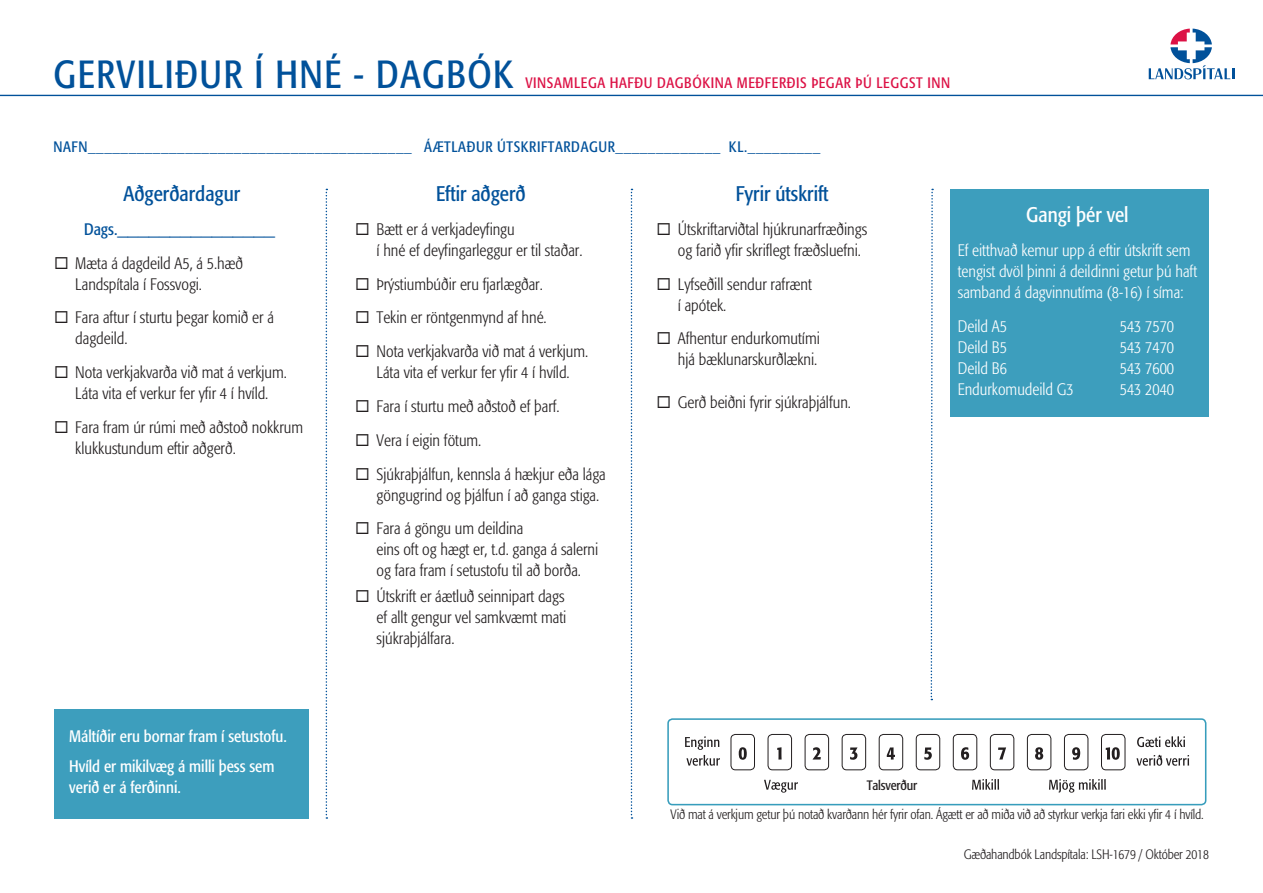
<style>
.page{position:relative;width:1263px;height:893px;background:#fff}
.page>*{position:absolute;margin:0;border:0;box-sizing:border-box;transform-origin:0 0}
.Fyrirsagnir_Bold{font:condensed 38.85px "Formata";letter-spacing:.04em;color:#01519a}
.fyrirsögn{font:condensed 21px "Formata";color:#01519a}
.fyrirsögn-2{font:condensed 21px "Formata";color:#fff}
.t1{font:300 condensed 16.5px/21px "Formata";color:#231f20}
.meginmál_formata_lig{font:300 condensed 16.5px/21px "Formata";color:#fff}
.meginmál_formata_lig-2{font:condensed 16.5px/21px "Formata";color:#fff}
.Fyrirsagnir_Bold-2{font:condensed 15px "Formata";letter-spacing:.04em;color:#01519a}
.Fyrirsagnir_Bold-3{font:condensed 15px "Formata";letter-spacing:.04em;color:#dc1145}
.meginmál_formata_lig-3{font:300 condensed 13.5px "Formata";letter-spacing:-.01em;color:#231f20}
.meginmál_formata_lig-4{font:condensed 13.5px "Formata";letter-spacing:-.01em;color:#231f20}
.s1{font-size:16.5px}
</style>
<div class="page">
<div style="left:950px;top:189px;width:259px;height:228px;background:#3d9ebd"></div>
<svg style="left:1149px;top:29px;width:85px;height:50px"></svg>
<svg style="left:0;top:95px;width:1263px;height:1px"></svg>
<svg style="left:326px;top:189px;width:1px;height:630px"></svg>
<svg style="left:631px;top:189px;width:1px;height:630px"></svg>
<svg style="left:930px;top:189px;width:3px;height:511px"></svg>
<div style="left:667px;top:718px;width:539px;height:87px;border:2px solid #379dbc;border-radius:4px"></div>
<svg style="left:739px;top:747px;width:8px;height:13px"></svg>
<svg style="left:777px;top:747px;width:4px;height:13px"></svg>
<svg style="left:813px;top:747px;width:8px;height:12px"></svg>
<svg style="left:850px;top:747px;width:7px;height:13px"></svg>
<svg style="left:887px;top:747px;width:8px;height:13px"></svg>
<svg style="left:924px;top:747px;width:8px;height:13px"></svg>
<svg style="left:961px;top:747px;width:8px;height:13px"></svg>
<svg style="left:998px;top:747px;width:8px;height:13px"></svg>
<svg style="left:1035px;top:747px;width:8px;height:13px"></svg>
<svg style="left:1072px;top:747px;width:8px;height:13px"></svg>
<svg style="left:1106px;top:747px;width:14px;height:13px"></svg>
<div style="left:731px;top:734px;width:24px;height:36px;border:1px solid #231f20;border-radius:4px"></div>
<div style="left:768px;top:734px;width:24px;height:36px;border:1px solid #231f20;border-radius:4px"></div>
<div style="left:805px;top:734px;width:24px;height:36px;border:1px solid #231f20;border-radius:4px"></div>
<div style="left:842px;top:734px;width:24px;height:36px;border:1px solid #231f20;border-radius:4px"></div>
<div style="left:879px;top:734px;width:24px;height:36px;border:1px solid #231f20;border-radius:4px"></div>
<div style="left:916px;top:734px;width:24px;height:36px;border:1px solid #231f20;border-radius:4px"></div>
<div style="left:953px;top:734px;width:24px;height:36px;border:1px solid #231f20;border-radius:4px"></div>
<div style="left:990px;top:734px;width:24px;height:36px;border:1px solid #231f20;border-radius:4px"></div>
<div style="left:1027px;top:734px;width:24px;height:36px;border:1px solid #231f20;border-radius:4px"></div>
<div style="left:1064px;top:734px;width:24px;height:36px;border:1px solid #231f20;border-radius:4px"></div>
<div style="left:1101px;top:734px;width:24px;height:36px;border:1px solid #231f20;border-radius:4px"></div>
<svg style="left:685px;top:736px;width:35px;height:30px"></svg>
<svg style="left:1136px;top:755px;width:53px;height:11px"></svg>
<svg style="left:1137px;top:736px;width:48px;height:11px"></svg>
<svg style="left:764px;top:780px;width:34px;height:13px"></svg>
<svg style="left:972px;top:779px;width:27px;height:11px"></svg>
<svg style="left:1049px;top:779px;width:57px;height:14px"></svg>
<div style="left:54px;top:709px;width:254px;height:110px;background:#3d9ebd"></div>
<p class="Fyrirsagnir_Bold" style="left:54px;top:52px;width:461px">GERVILIÐUR Í HNÉ - DAGBÓK</p>
<p class="Fyrirsagnir_Bold-3" style="left:525px;top:74px;width:426px">VINSAMLEGA HAFÐU DAGBÓKINA MEÐFERÐIS ÞEGAR ÞÚ LEGGST INN</p>
<p class="Fyrirsagnir_Bold-2" style="left:54px;top:138px;width:768px">NAFN________________________________________ ÁÆTLAÐUR ÚTSKRIFTARDAGUR_____________ KL._________</p>
<p class="fyrirsögn" style="left:124px;top:181px;width:118px">Aðgerðardagur</p>
<p class="fyrirsögn" style="left:84px;top:215px;width:192px"><span class="s1">Dags.</span>_______________</p>
<p class="t1" style="left:75px;top:253px;width:169px">Mæta á dagdeild A5, á 5.hæð<br>Landspítala í Fossvogi.</p>
<p class="t1" style="left:75px;top:307px;width:200px">Fara aftur í sturtu þegar komið er á dagdeild.</p>
<p class="t1" style="left:75px;top:362px;width:213px">Nota verkjakvarða við mat á verkjum.<br>Láta vita ef verkur fer yfir 4 í hvíld.</p>
<p class="t1" style="left:75px;top:417px;width:229px">Fara fram úr rúmi með aðstoð nokkrum klukkustundum eftir aðgerð.</p>
<p class="meginmál_formata_lig-2" style="left:69px;top:726px;width:219px">Máltíðir eru bornar fram í setustofu.</p>
<p class="meginmál_formata_lig-2" style="left:69px;top:756px;width:207px">Hvíld er mikilvæg á milli þess sem verið er á ferðinni.</p>
<p class="fyrirsögn" style="left:436px;top:181px;width:91px">Eftir aðgerð</p>
<p class="t1" style="left:377px;top:219px;width:207px">Bætt er á verkjadeyfingu<br>í hné ef deyfingarleggur er til staðar.</p>
<p class="t1" style="left:377px;top:274px;width:168px">Þrýstiumbúðir eru fjarlægðar.</p>
<p class="t1" style="left:377px;top:307px;width:172px">Tekin er röntgenmynd af hné.</p>
<p class="t1" style="left:377px;top:341px;width:213px">Nota verkjakvarða við mat á verkjum.<br>Láta vita ef verkur fer yfir 4 í hvíld.</p>
<p class="t1" style="left:377px;top:396px;width:185px">Fara í sturtu með aðstoð ef þarf.</p>
<p class="t1" style="left:377px;top:430px;width:106px">Vera í eigin fötum.</p>
<p class="t1" style="left:377px;top:463px;width:231px">Sjúkraþjálfun, kennsla á hækjur eða lága göngugrind og þjálfun í að ganga stiga.</p>
<p class="t1" style="left:377px;top:518px;width:223px">Fara á göngu um deildina<br>eins oft og hægt er, t.d. ganga á salerni og fara fram í setustofu til að borða.</p>
<p class="t1" style="left:377px;top:585px;width:191px;text-align:justify">Útskrift er áætluð seinnipart dags ef allt gengur vel samkvæmt mati sjúkraþjálfara.</p>
<p class="fyrirsögn" style="left:736px;top:181px;width:94px">Fyrir útskrift</p>
<p class="t1" style="left:678px;top:219px;width:191px">Útskriftarviðtal hjúkrunarfræðings og farið yfir skriflegt fræðsluefni.</p>
<p class="t1" style="left:678px;top:274px;width:136px">Lyfseðill sendur rafrænt í apótek.</p>
<p class="t1" style="left:678px;top:328px;width:143px">Afhentur endurkomutími hjá bæklunarskurðlækni.</p>
<p class="t1" style="left:678px;top:392px;width:175px">Gerð beiðni fyrir sjúkraþjálfun.</p>
<p class="meginmál_formata_lig-4" style="left:867px;top:777px;width:52px">Talsverður</p>
<p class="fyrirsögn-2" style="left:1026px;top:202px;width:104px">Gangi þér vel</p>
<p class="meginmál_formata_lig" style="left:958px;top:240px;width:241px">Ef eitthvað kemur upp á eftir útskrift sem tengist dvöl þinni á deildinni getur þú haft samband á dagvinnutíma (8-16) í síma:</p>
<p class="meginmál_formata_lig" style="left:958px;top:316px;width:51px">Deild A5</p>
<p class="meginmál_formata_lig" style="left:1120px;top:316px;width:56px">543 7570</p>
<p class="meginmál_formata_lig" style="left:958px;top:337px;width:51px">Deild B5</p>
<p class="meginmál_formata_lig" style="left:1120px;top:337px;width:56px">543 7470</p>
<p class="meginmál_formata_lig" style="left:958px;top:358px;width:51px">Deild B6</p>
<p class="meginmál_formata_lig" style="left:1120px;top:358px;width:56px">543 7600</p>
<p class="meginmál_formata_lig" style="left:958px;top:379px;width:117px">Endurkomudeild G3</p>
<p class="meginmál_formata_lig" style="left:1120px;top:379px;width:56px">543 2040</p>
<p class="meginmál_formata_lig-3" style="left:671px;top:806px;width:535px">Við mat á verkjum getur þú notað kvarðann hér fyrir ofan. Ágætt er að miða við að styrkur verkja fari ekki yfir 4 í hvíld.</p>
<p class="meginmál_formata_lig-3" style="left:964px;top:847px;width:247px">Gæðahandbók Landspítala: LSH-1679 / Október 2018</p>
</div>
